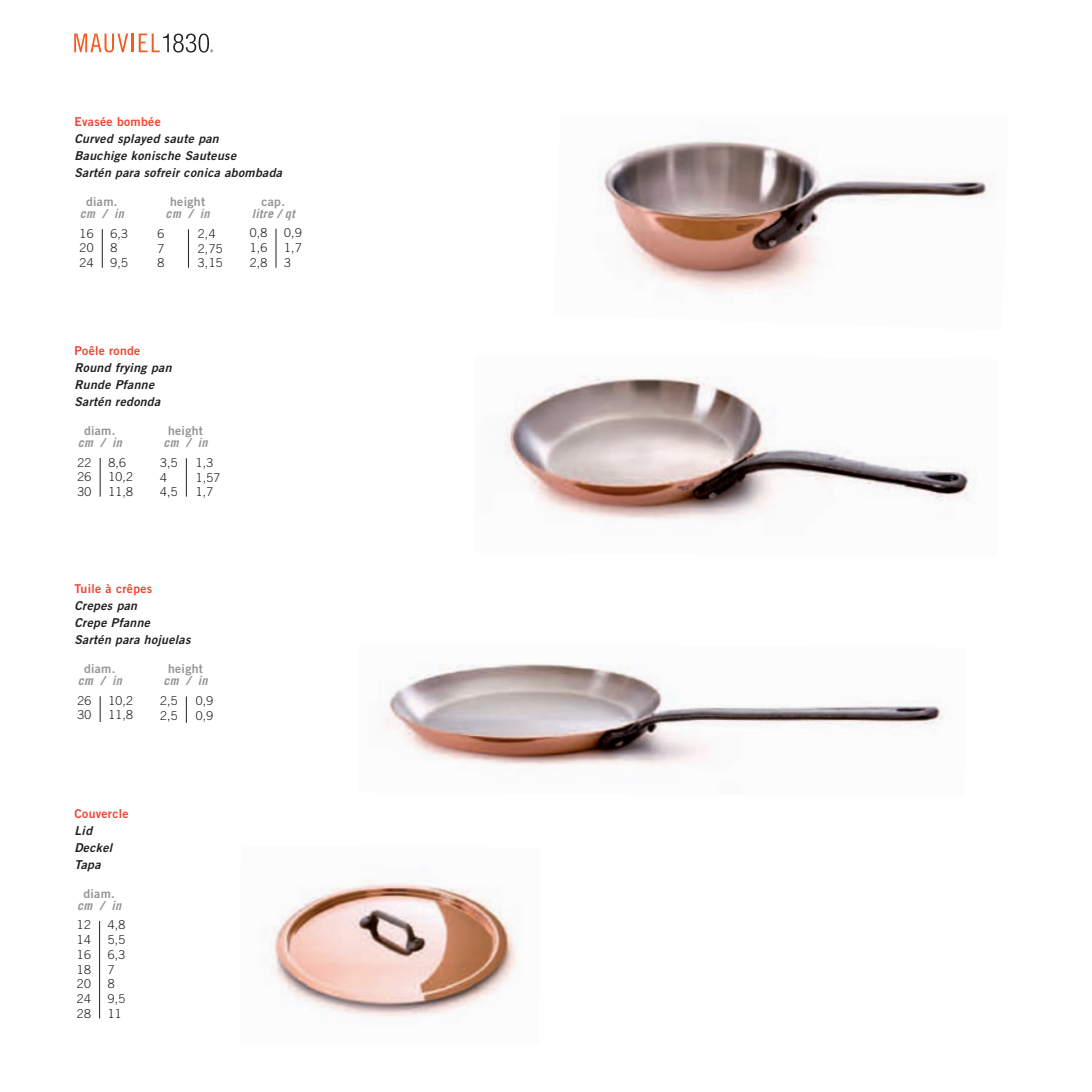
<style>
.page{position:relative;width:1092px;height:1092px;background:#fff}
.page>*{position:absolute;margin:0;border:0;box-sizing:border-box;transform-origin:0 0}
.t1{font:italic 12.25px/17px "Trade Gothic Bold Two";letter-spacing:.03em;color:#231f20}
.t2{font:300 12.25px/14.7px "Trade Gothic";letter-spacing:.025em;color:#231f20}
.t3{font:12.25px "Trade Gothic Bold Two";letter-spacing:.025em;color:#ef4637}
.t4{font:italic 700 12.25px "Trade Gothic";letter-spacing:.025em;color:#939598}
.t5{font:12.25px "Trade Gothic Bold Two";letter-spacing:.025em;color:#939598}
</style>
<div class="page">
<svg style="left:74px;top:34px;width:139px;height:19px"></svg>
<hr style="left:100px;top:458px;width:1px;height:38px;background:#231f20">
<hr style="left:186px;top:458px;width:1px;height:38px;background:#231f20">
<hr style="left:99px;top:920px;width:1px;height:98px;background:#231f20">
<svg style="left:100px;top:696px;width:1px;height:26px"></svg>
<svg style="left:186px;top:696px;width:1px;height:26px"></svg>
<img style="left:504px;top:376px;width:472px;height:144px">
<img style="left:265px;top:880px;width:252px;height:138px">
<img style="left:384px;top:664px;width:560px;height:102px">
<img style="left:599px;top:139px;width:393px;height:155px">
<hr style="left:102px;top:229px;width:1px;height:39px;background:#231f20">
<hr style="left:188px;top:229px;width:1px;height:39px;background:#231f20">
<hr style="left:276px;top:229px;width:1px;height:39px;background:#231f20">
<p class="t3" style="left:74px;top:117px;width:88px">Evasée bombée</p>
<p class="t1" style="left:74px;top:131px;width:209px">Curved splayed saute pan<br>Bauchige konische Sauteuse<br>Sartén para sofreir conica abombada</p>
<p class="t5" style="left:86px;top:197px;width:33px">diam.</p>
<p class="t4" style="left:80px;top:209px;width:46px">cm / in</p>
<p class="t2" style="left:80px;top:227px;width:15px;text-align:justify">16<br>20<br>24</p>
<p class="t2" style="left:110px;top:227px;width:19px">6,3<br>8<br>9,5</p>
<p class="t5" style="left:170px;top:197px;width:36px">height</p>
<p class="t4" style="left:165px;top:209px;width:46px">cm / in</p>
<p class="t5" style="left:261px;top:197px;width:25px">cap.</p>
<p class="t4" style="left:252px;top:209px;width:45px">litre / qt</p>
<p class="t2" style="left:157px;top:227px;width:8px;text-align:justify">6<br>7<br>8</p>
<p class="t2" style="left:198px;top:227px;width:26px">2,4<br>2,75<br>3,15</p>
<p class="t2" style="left:250px;top:227px;width:19px;text-align:justify">0,8<br>1,6<br>2,8</p>
<p class="t2" style="left:284px;top:227px;width:19px;text-align:justify">0,9<br>1,7<br>3</p>
<p class="t3" style="left:74px;top:346px;width:67px">Poêle ronde</p>
<p class="t1" style="left:74px;top:360px;width:98px">Round frying pan<br>Runde Pfanne<br>Sartén redonda</p>
<p class="t5" style="left:84px;top:426px;width:33px">diam.</p>
<p class="t4" style="left:78px;top:438px;width:46px">cm / in</p>
<p class="t2" style="left:77px;top:456px;width:15px;text-align:justify">22<br>26<br>30</p>
<p class="t2" style="left:108px;top:456px;width:26px">8,6<br>10,2<br>11,8</p>
<p class="t5" style="left:168px;top:426px;width:36px">height</p>
<p class="t4" style="left:163px;top:438px;width:46px">cm / in</p>
<p class="t2" style="left:160px;top:456px;width:19px">3,5<br>4<br>4,5</p>
<p class="t2" style="left:196px;top:456px;width:26px">1,3<br>1,57<br>1,7</p>
<p class="t3" style="left:74px;top:584px;width:79px">Tuile à crêpes</p>
<p class="t1" style="left:74px;top:598px;width:117px">Crepes pan<br>Crepe Pfanne<br>Sartén para hojuelas</p>
<p class="t5" style="left:84px;top:664px;width:33px">diam.</p>
<p class="t4" style="left:78px;top:676px;width:46px">cm / in</p>
<p class="t2" style="left:77px;top:694px;width:15px">26<br>30</p>
<p class="t2" style="left:108px;top:694px;width:26px">10,2<br>11,8</p>
<p class="t5" style="left:168px;top:664px;width:36px">height</p>
<p class="t4" style="left:163px;top:676px;width:46px">cm / in</p>
<p class="t2" style="left:160px;top:694px;width:19px">2,5<br>2,5</p>
<p class="t2" style="left:196px;top:694px;width:19px">0,9<br>0,9</p>
<p class="t3" style="left:74px;top:809px;width:56px">Couvercle</p>
<p class="t1" style="left:74px;top:823px;width:39px">Lid<br>Deckel<br>Tapa</p>
<p class="t5" style="left:83px;top:888px;width:33px">diam.</p>
<p class="t4" style="left:77px;top:901px;width:46px">cm / in</p>
<p class="t2" style="left:77px;top:918px;width:15px;text-align:justify">12<br>14<br>16<br>18<br>20<br>24<br>28</p>
<p class="t2" style="left:108px;top:918px;width:19px">4,8<br>5,5<br>6,3<br>7<br>8<br>9,5<br>11</p>
</div>
